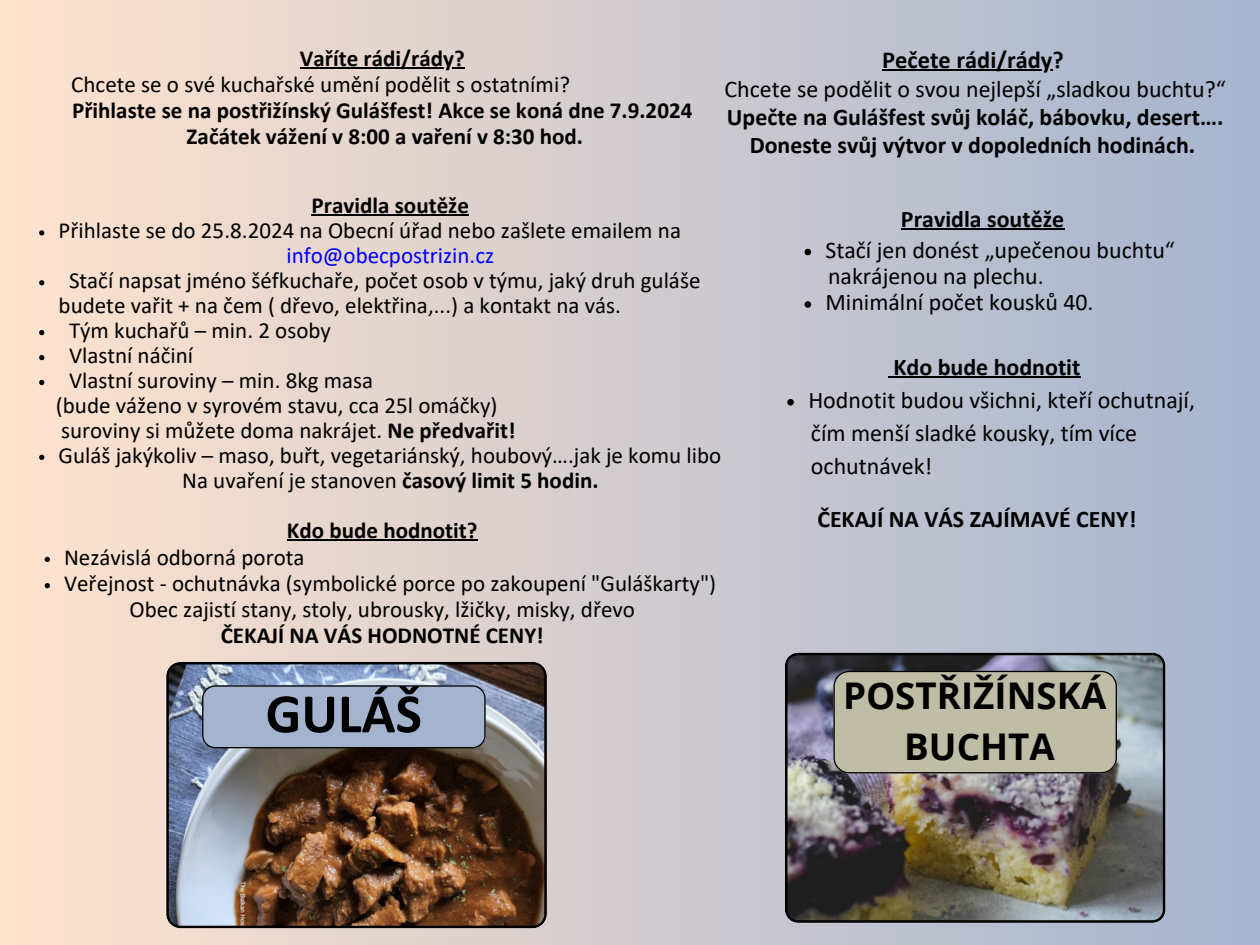
<style>
.page{position:relative;width:1260px;height:945px;background:#fff}
.page>*{position:absolute;margin:0;border:0;box-sizing:border-box;transform-origin:0 0}
.t1{font:700 56px "Calibri";color:#000}
.t2{font:700 36.75px/51.1px "Open Sans";color:#000;text-align:center}
.t3{font:700 24.5px "Calibri";color:#000}
.t4{font:23.97px/27.7px "Calibri";color:#000}
.t5{font:700 23.97px "Calibri";color:#000}
.t6{font:23.1px/24.8px "Calibri";color:#000}
.t7{font:700 23.1px "Calibri";color:#000}
.t8{font:23.1px "Calibri";color:#00f}
.s1{font-weight:700}
</style>
<div class="page">
<div style="left:0;top:0;width:1260px;height:945px;background:linear-gradient(to right,#ffe3cd,#a4b4cf)"></div>
<img style="left:166px;top:662px;width:381px;height:266px">
<img style="left:785px;top:653px;width:380px;height:270px">
<div style="left:202px;top:685px;width:284px;height:63px;background:#a4b4cf"></div>
<div style="left:833px;top:671px;width:284px;height:102px;background:#c0bda6"></div>
<hr style="left:300px;top:67px;width:165px;height:1px;background:#000">
<hr style="left:312px;top:215px;width:157px;height:1px;background:#000">
<svg style="left:39px;top:230px;width:5px;height:6px"></svg>
<svg style="left:39px;top:280px;width:5px;height:5px"></svg>
<svg style="left:39px;top:330px;width:5px;height:5px"></svg>
<svg style="left:39px;top:355px;width:5px;height:5px"></svg>
<svg style="left:39px;top:380px;width:5px;height:5px"></svg>
<svg style="left:39px;top:455px;width:5px;height:5px"></svg>
<hr style="left:287px;top:540px;width:191px;height:1px;background:#000">
<svg style="left:45px;top:557px;width:5px;height:5px"></svg>
<svg style="left:45px;top:583px;width:5px;height:5px"></svg>
<hr style="left:901px;top:228px;width:163px;height:1px;background:#000">
<svg style="left:805px;top:249px;width:6px;height:6px"></svg>
<svg style="left:805px;top:301px;width:6px;height:7px"></svg>
<hr style="left:882px;top:69px;width:171px;height:2px;background:#000">
<hr style="left:893px;top:377px;width:188px;height:1px;background:#000">
<svg style="left:787px;top:399px;width:7px;height:7px"></svg>
<p class="t7" style="left:300px;top:48px;width:166px">Vaříte rádi/rády?</p>
<p class="t6" style="left:71px;top:74px;width:500px">Chcete se o své kuchařské umění podělit s ostatními?</p>
<p class="t7" style="left:72px;top:101px;width:622px">Přihlaste se na postřižínský Gulášfest! Akce se koná dne 7.9.2024</p>
<p class="t7" style="left:187px;top:127px;width:398px">Začátek vážení v 8:00 a vaření v 8:30 hod.</p>
<p class="t3" style="left:882px;top:50px;width:183px">Pečete rádi/rády?</p>
<p class="t4" style="left:725px;top:78px;width:503px">Chcete se podělit o svou nejlepší „sladkou buchtu?“<br><span class="s1">Upečte na Gulášfest svůj koláč, bábovku, desert….</span></p>
<p class="t5" style="left:750px;top:135px;width:447px">Doneste svůj výtvor v dopoledních hodinách.</p>
<p class="t7" style="left:312px;top:196px;width:159px">Pravidla soutěže</p>
<p class="t6" style="left:59px;top:220px;width:624px">Přihlaste se do 25.8.2024 na Obecní úřad nebo zašlete emailem na</p>
<h4 class="t8" style="left:286px;top:246px;width:209px">info@obecpostrizin.cz</h4>
<p class="t6" style="left:59px;top:270px;width:643px;text-indent:10px">Stačí napsat jméno šéfkuchaře, počet osob v týmu, jaký druh guláše budete vařit + na čem ( dřevo, elektřina,...) a kontakt na vás.</p>
<p class="t6" style="left:69px;top:320px;width:263px">Tým kuchařů – min. 2 osoby</p>
<p class="t6" style="left:69px;top:345px;width:126px">Vlastní náčiní</p>
<p class="t6" style="left:69px;top:370px;width:306px">Vlastní suroviny – min. 8kg masa</p>
<p class="t6" style="left:56px;top:395px;width:443px">(bude váženo v syrovém stavu, cca 25l omáčky)</p>
<p class="t6" style="left:61px;top:419px;width:456px">suroviny si můžete doma nakrájet. <span class="s1">Ne předvařit!</span></p>
<p class="t6" style="left:59px;top:444px;width:664px">Guláš jakýkoliv – maso, buřt, vegetariánský, houbový….jak je komu libo</p>
<p class="t6" style="left:182px;top:469px;width:418px">Na uvaření je stanoven <span class="s1">časový limit 5 hodin.</span></p>
<p class="t7" style="left:287px;top:521px;width:192px">Kdo bude hodnotit?</p>
<p class="t6" style="left:64px;top:546px;width:242px">Nezávislá odborná porota</p>
<h4 class="t6" style="left:64px;top:573px;width:654px">Veřejnost - ochutnávka (symbolické porce po zakoupení "Guláškarty")</h4>
<p class="t6" style="left:130px;top:599px;width:507px">Obec zajistí stany, stoly, ubrousky, lžičky, misky, dřevo</p>
<p class="t7" style="left:221px;top:626px;width:325px">ČEKAJÍ NA VÁS HODNOTNÉ CENY!</p>
<h1 class="t5" style="left:901px;top:209px;width:165px">Pravidla soutěže</h1>
<h4 class="t4" style="left:826px;top:238px;width:351px">Stačí jen donést „upečenou buchtu“</h4>
<p class="t4" style="left:828px;top:264px;width:217px">nakrájenou na plechu.</p>
<p class="t4" style="left:826px;top:291px;width:270px">Minimální počet kousků 40.</p>
<h4 class="t5" style="left:893px;top:357px;width:189px">Kdo bude hodnotit</h4>
<p class="t4" style="left:808px;top:388px;width:388px">Hodnotit budou všichni, kteří ochutnají,</p>
<p class="t4" style="left:811px;top:421px;width:328px">čím menší sladké kousky, tím více</p>
<p class="t4" style="left:811px;top:454px;width:123px">ochutnávek!</p>
<p class="t5" style="left:817px;top:509px;width:321px">ČEKAJÍ NA VÁS ZAJÍMAVÉ CENY!</p>
<h3 class="t1" style="left:266px;top:690px;width:158px">GULÁŠ</h3>
<p class="t2" style="left:843px;top:669px;width:265px">POSTŘIŽÍNSKÁ<br>BUCHTA</p>
</div>
